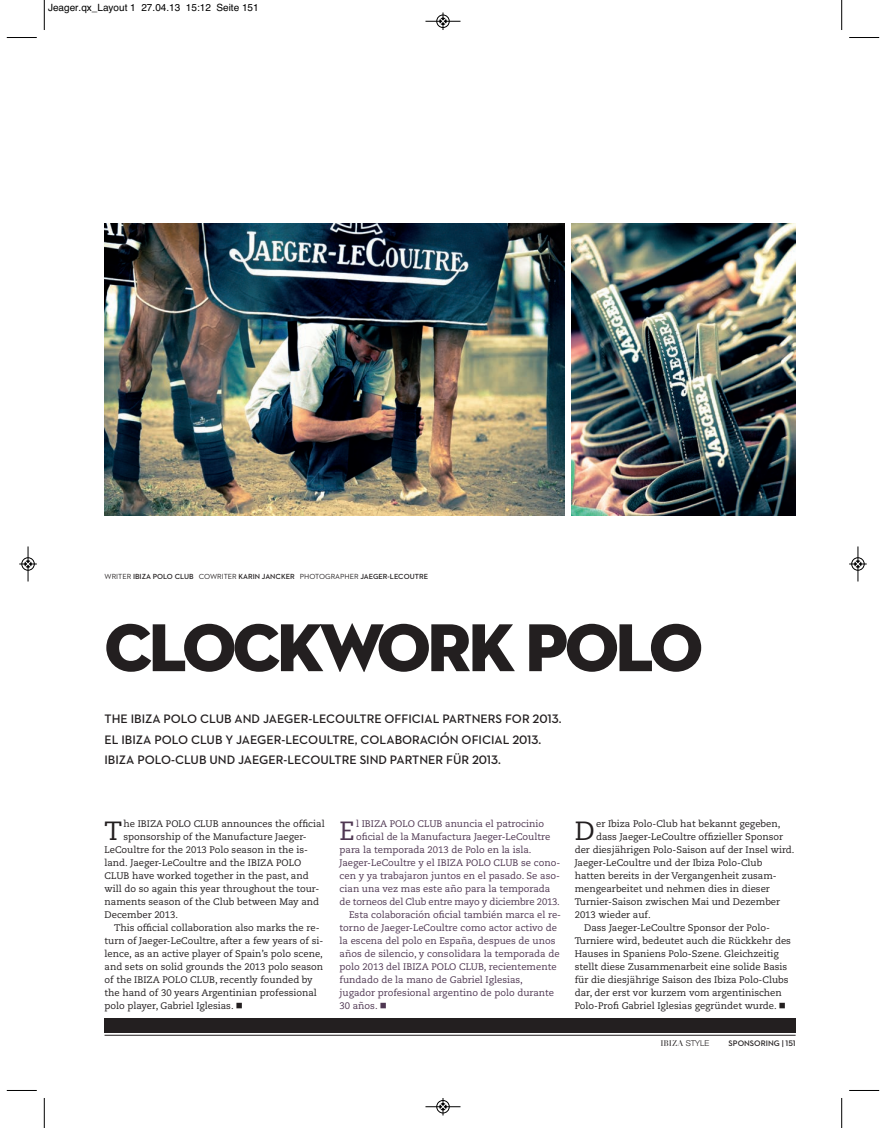
<style>
.page{position:relative;width:886px;height:1128px;background:#fff}
.page>*{position:absolute;margin:0;border:0;box-sizing:border-box;transform-origin:0 0}
.t1{font:68.88px "Neutraface 2 Display Titling";letter-spacing:-.05em;color:#231f20}
.t2{font:26.38px "Caecilia LT Std";color:#231f20}
.t3{font:26.38px "Caecilia LT Std";color:#4f3752}
.t4{font:600 12.5px/20.5px "Neutraface 2 Text";color:#231f20}
.t5{font:10px "Helvetica";color:#000}
.t6{font:9.5px "Caecilia LT Std";color:#231f20}
.t7{font:9.5px "Caecilia LT Std";color:#4f3752}
.t8{font:9.5px "Caecilia LT Std";letter-spacing:-.02em;color:#4f3752}
.t9{font:600 8.12px "Neutraface 2 Text";color:#231f20}
.t10{font:8.12px "Didot LT Std";color:#231f20}
.t11{font:600 7.5px "Neutraface 2 Text";color:#231f20}
.s1{font-weight:400}
.s2{font-family:"Helvetica Neue LT Std";font-weight:300}
</style>
<div class="page">
<div style="left:105px;top:1018px;width:690px;height:15px;background:#231f20"></div>
<hr style="left:105px;top:1034px;width:690px;height:1px;background:#231f20">
<img style="left:105px;top:224px;width:459px;height:291px">
<img style="left:571px;top:224px;width:224px;height:291px">
<hr style="left:44px;top:0;width:1px;height:30px;background:#000">
<hr style="left:7px;top:37px;width:30px;height:1px;background:#000">
<hr style="left:841px;top:0;width:1px;height:30px;background:#000">
<hr style="left:849px;top:37px;width:30px;height:1px;background:#000">
<hr style="left:44px;top:1097px;width:1px;height:30px;background:#000">
<hr style="left:7px;top:1090px;width:30px;height:1px;background:#000">
<hr style="left:841px;top:1097px;width:1px;height:30px;background:#000">
<hr style="left:849px;top:1090px;width:30px;height:1px;background:#000">
<div style="left:436px;top:15px;width:14px;height:13px;border:1px solid #fff;border-radius:50%"></div>
<hr style="left:425px;top:21px;width:35px;height:1px;background:#000">
<div style="left:437px;top:15px;width:12px;height:13px;border:1px solid #000;border-radius:50%"></div>
<svg style="left:440px;top:12px;width:6px;height:18px"></svg>
<div style="left:436px;top:1099px;width:14px;height:14px;border:1px solid #fff;border-radius:50%"></div>
<hr style="left:425px;top:1106px;width:35px;height:1px;background:#000">
<div style="left:437px;top:1100px;width:12px;height:13px;border:1px solid #000;border-radius:50%"></div>
<svg style="left:440px;top:1098px;width:6px;height:17px"></svg>
<div style="left:21px;top:557px;width:14px;height:13px;border:1px solid #fff;border-radius:50%"></div>
<hr style="left:28px;top:546px;width:1px;height:35px;background:#000">
<div style="left:22px;top:557px;width:12px;height:13px;border:1px solid #000;border-radius:50%"></div>
<svg style="left:19px;top:560px;width:18px;height:7px"></svg>
<hr style="left:858px;top:546px;width:1px;height:35px;background:#000">
<div style="left:851px;top:557px;width:13px;height:13px;border:1px solid #000;border-radius:50%"></div>
<svg style="left:849px;top:560px;width:18px;height:7px"></svg>
<p class="t5" style="left:48px;top:4px;width:212px">Jeager.qx_Layout 1 27.04.13 15:12 Seite 151</p>
<p class="t11" style="left:105px;top:573px;width:325px"><span class="s1">WRITER</span> IBIZA POLO CLUB <span class="s1">COWRITER</span> KARIN JANCKER <span class="s1">PHOTOGRAPHER</span> JAEGER-LECOUTRE</p>
<h1 class="t1" style="left:105px;top:623px;width:600px">CLOCKWORK POLO</h1>
<h3 class="t4" style="left:105px;top:710px;width:458px">THE IBIZA POLO CLUB AND JAEGER-LECOULTRE OFFICIAL PARTNERS FOR 2013.<br>EL IBIZA POLO CLUB Y JAEGER-LECOULTRE, COLABORACIÓN OFICIAL 2013.<br>IBIZA POLO-CLUB UND JAEGER-LECOULTRE SIND PARTNER FÜR 2013.</h3>
<h2 class="t2" style="left:105px;top:819px;width:19px">T</h2>
<p class="t6" style="left:123px;top:819px;width:203px">he IBIZA POLO CLUB announces the official</p>
<p class="t6" style="left:123px;top:832px;width:185px">sponsorship of the Manufacture Jaeger-</p>
<p class="t6" style="left:105px;top:845px;width:205px">LeCoultre for the 2013 Polo season in the is-</p>
<p class="t6" style="left:105px;top:858px;width:198px">land. Jaeger-LeCoultre and the IBIZA POLO</p>
<p class="t6" style="left:105px;top:871px;width:206px">CLUB have worked together in the past, and</p>
<p class="t6" style="left:105px;top:884px;width:216px">will do so again this year throughout the tour-</p>
<p class="t6" style="left:105px;top:897px;width:216px">naments season of the Club between May and</p>
<p class="t6" style="left:105px;top:910px;width:75px">December 2013.</p>
<p class="t6" style="left:114px;top:923px;width:207px">This official collaboration also marks the re-</p>
<p class="t6" style="left:105px;top:936px;width:220px">turn of Jaeger-LeCoultre, after a few years of si-</p>
<p class="t6" style="left:105px;top:949px;width:220px">lence, as an active player of Spain’s polo scene,</p>
<p class="t6" style="left:105px;top:962px;width:220px">and sets on solid grounds the 2013 polo season</p>
<p class="t6" style="left:105px;top:975px;width:210px">of the IBIZA POLO CLUB, recently founded by</p>
<p class="t6" style="left:105px;top:988px;width:214px">the hand of 30 years Argentinian professional</p>
<p class="t6" style="left:105px;top:1001px;width:140px">polo player, Gabriel Iglesias. ■</p>
<h2 class="t3" style="left:340px;top:819px;width:17px">E</h2>
<p class="t7" style="left:356px;top:819px;width:189px">l IBIZA POLO CLUB anuncia el patrocinio</p>
<p class="t7" style="left:356px;top:832px;width:196px">oficial de la Manufactura Jaeger-LeCoultre</p>
<p class="t7" style="left:340px;top:845px;width:193px">para la temporada 2013 de Polo en la isla.</p>
<p class="t7" style="left:340px;top:858px;width:222px">Jaeger-LeCoultre y el IBIZA POLO CLUB se cono-</p>
<p class="t7" style="left:340px;top:871px;width:222px">cen y ya trabajaron juntos en el pasado. Se aso-</p>
<p class="t7" style="left:340px;top:884px;width:212px">cian una vez mas este año para la temporada</p>
<p class="t8" style="left:340px;top:897px;width:222px">de torneos del Club entre mayo y diciembre 2013.</p>
<p class="t7" style="left:349px;top:910px;width:214px">Esta colaboración oficial también marca el re-</p>
<p class="t7" style="left:340px;top:923px;width:219px">torno de Jaeger-LeCoultre como actor activo de</p>
<p class="t7" style="left:340px;top:936px;width:217px">la escena del polo en España, despues de unos</p>
<p class="t7" style="left:340px;top:949px;width:221px">años de silencio, y consolidara la temporada de</p>
<p class="t7" style="left:340px;top:962px;width:219px">polo 2013 del IBIZA POLO CLUB, recientemente</p>
<p class="t7" style="left:340px;top:975px;width:185px">fundado de la mano de Gabriel Iglesias,</p>
<p class="t7" style="left:340px;top:988px;width:216px">jugador profesional argentino de polo durante</p>
<p class="t7" style="left:340px;top:1001px;width:49px">30 años. ■</p>
<h2 class="t2" style="left:575px;top:819px;width:21px">D</h2>
<p class="t6" style="left:596px;top:819px;width:186px">er Ibiza Polo-Club hat bekannt gegeben,</p>
<p class="t6" style="left:596px;top:832px;width:188px">dass Jaeger-LeCoultre offizieller Sponsor</p>
<p class="t6" style="left:575px;top:845px;width:221px">der diesjährigen Polo-Saison auf der Insel wird.</p>
<p class="t6" style="left:575px;top:858px;width:189px">Jaeger-LeCoultre und der Ibiza Polo-Club</p>
<p class="t6" style="left:575px;top:871px;width:204px">hatten bereits in der Vergangenheit zusam-</p>
<p class="t6" style="left:575px;top:884px;width:197px">mengearbeitet und nehmen dies in dieser</p>
<p class="t6" style="left:575px;top:897px;width:207px">Turnier-Saison zwischen Mai und Dezember</p>
<p class="t6" style="left:575px;top:910px;width:78px">2013 wieder auf.</p>
<p class="t6" style="left:584px;top:923px;width:187px">Dass Jaeger-LeCoultre Sponsor der Polo-</p>
<p class="t6" style="left:575px;top:936px;width:218px">Turniere wird, bedeutet auch die Rückkehr des</p>
<p class="t6" style="left:575px;top:949px;width:206px">Hauses in Spaniens Polo-Szene. Gleichzeitig</p>
<p class="t6" style="left:575px;top:962px;width:214px">stellt diese Zusammenarbeit eine solide Basis</p>
<p class="t6" style="left:575px;top:975px;width:215px">für die diesjährige Saison des Ibiza Polo-Clubs</p>
<p class="t6" style="left:575px;top:988px;width:209px">dar, der erst vor kurzem vom argentinischen</p>
<p class="t6" style="left:575px;top:1001px;width:213px">Polo-Profi Gabriel Iglesias gegründet wurde. ■</p>
<p class="t10" style="left:660px;top:1038px;width:51px">IBIZA <span class="s2">STYLE</span></p>
<p class="t9" style="left:728px;top:1040px;width:69px">SPONSORING | 151</p>
</div>
